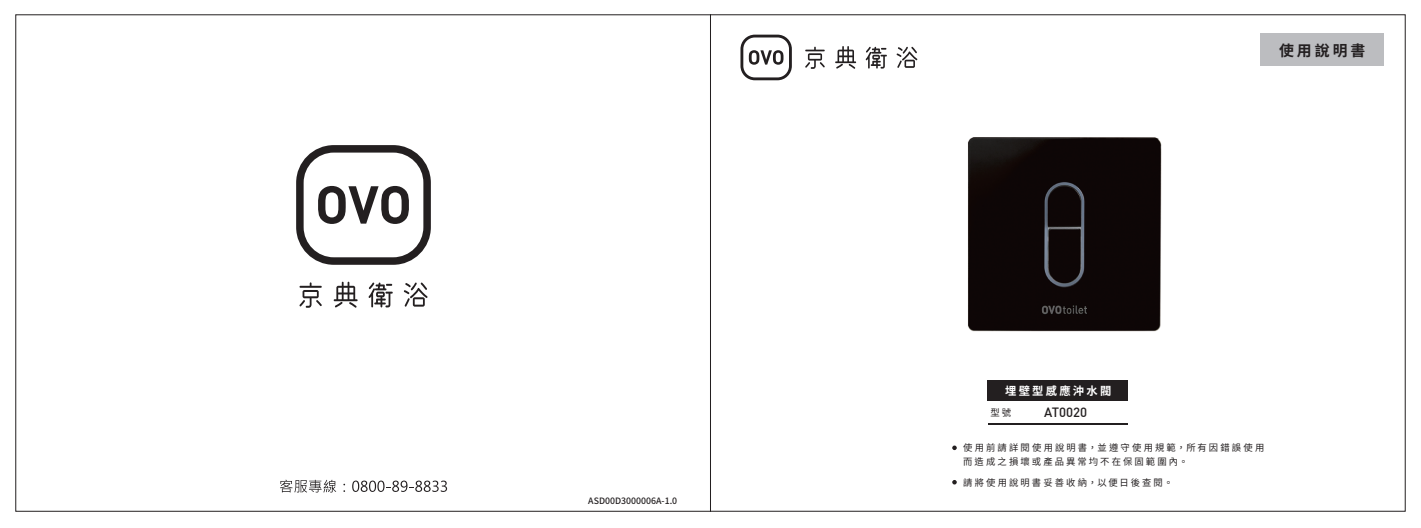
<style>
.page{position:relative;width:1421px;height:528px;background:#fff}
.page>*{position:absolute;margin:0;border:0;box-sizing:border-box;transform-origin:0 0}
.t1{font:700 14.88px "Noto Sans CJ Ktc";letter-spacing:.2em;color:#231f20}
.t2{font:500 13.12px "DIN";color:#231f20}
.t3{font:700 11.38px "Noto Sans CJ Ktc";letter-spacing:.2em;color:#fff}
.t4{font:9.45px "Noto Sans CJ Ktc";color:#231f20}
.t5{font:9.28px/14px "Noto Sans CJ Ktc";letter-spacing:.225em;color:#231f20}
.t6{font:500 8.75px "Noto Sans CJ Ktc";color:#231f20}
</style>
<div class="page">
<svg style="left:296px;top:145px;width:135px;height:120px"></svg>
<svg style="left:299px;top:282px;width:23px;height:26px"></svg>
<svg style="left:334px;top:281px;width:23px;height:26px"></svg>
<svg style="left:368px;top:282px;width:25px;height:25px"></svg>
<svg style="left:404px;top:282px;width:23px;height:24px"></svg>
<svg style="left:280px;top:479px;width:56px;height:13px"></svg>
<svg style="left:352px;top:480px;width:95px;height:12px"></svg>
<svg style="left:740px;top:35px;width:52px;height:45px"></svg>
<svg style="left:805px;top:47px;width:20px;height:22px"></svg>
<svg style="left:835px;top:46px;width:21px;height:23px"></svg>
<svg style="left:865px;top:47px;width:22px;height:22px"></svg>
<svg style="left:896px;top:47px;width:21px;height:21px"></svg>
<div style="left:1260px;top:33px;width:124px;height:33px;background:#bcbdc0"></div>
<svg style="left:952px;top:445px;width:4px;height:5px"></svg>
<svg style="left:952px;top:480px;width:4px;height:4px"></svg>
<div style="left:987px;top:380px;width:140px;height:20px;background:#231f20"></div>
<hr style="left:988px;top:423px;width:139px;height:1px;background:#231f20">
<img style="left:968px;top:137px;width:194px;height:195px">
<p class="t6" style="left:588px;top:496px;width:91px">ASD00D3000006A-1.0</p>
<h1 class="t1" style="left:1279px;top:42px;width:88px">使用說明書</h1>
<p class="t3" style="left:1005px;top:384px;width:108px">埋壁型感應沖水閥</p>
<p class="t4" style="left:990px;top:407px;width:22px">型號</p>
<h2 class="t2" style="left:1044px;top:404px;width:44px">AT0020</h2>
<p class="t5" style="left:963px;top:441px;width:303px">使用前請詳閱使用說明書，並遵守使用規範，所有因錯誤使用而造成之損壞或產品異常均不在保固範圍內。</p>
<p class="t5" style="left:963px;top:475px;width:211px">請將使用說明書妥善收納，以便日後查閱。</p>
</div>
